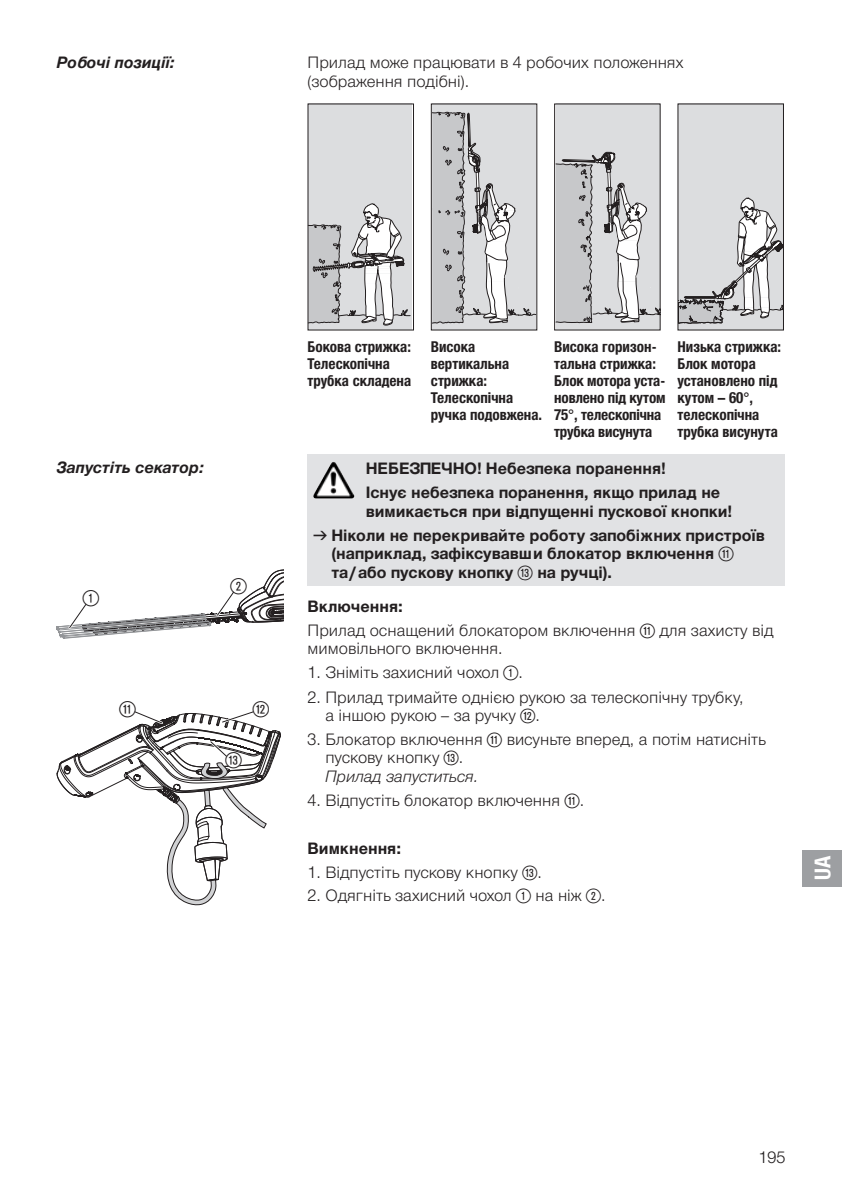
<style>
.page{position:relative;width:842px;height:1191px;background:#fff}
.page>*{position:absolute;margin:0;border:0;box-sizing:border-box;transform-origin:0 0}
.t1{font:22px "Ziffernim Kreisund Quadrat BQ";color:#231f20}
.t2{font:700 22px "Gardena Sans Cond";color:#fff}
.t3{font:16px/18.4px "Gardena Sans";color:#231f20}
.t4{font:700 16px/24px "Gardena Sans";color:#231f20}
.t5{font:italic 700 16px "Gardena Sans";color:#231f20}
.t6{font:700 15px/17px "Gardena Sans Cond";color:#231f20}
.s1{font-family:"Formdruck";font-weight:400}
.s2{font-family:"Ziffernim Kreisund Quadrat BQ";font-weight:400;font-size:20px}
.s3{font-weight:700}
.s4{font-family:"Ziffernim Kreisund Quadrat BQ";font-size:20px}
.s5{font-style:italic}
</style>
<div class="page">
<div style="left:308px;top:104px;width:104px;height:226px;background:#dcdddf"></div>
<svg style="left:310px;top:203px;width:100px;height:123px"></svg>
<div style="left:308px;top:104px;width:106px;height:226px;border:1px solid #231f20"></div>
<div style="left:432px;top:104px;width:104px;height:226px;background:#dcdddf"></div>
<svg style="left:433px;top:112px;width:102px;height:211px"></svg>
<div style="left:431px;top:104px;width:106px;height:226px;border:1px solid #231f20"></div>
<div style="left:556px;top:104px;width:103px;height:226px;background:#dcdddf"></div>
<svg style="left:556px;top:152px;width:102px;height:171px"></svg>
<div style="left:554px;top:104px;width:106px;height:226px;border:1px solid #231f20"></div>
<div style="left:678px;top:104px;width:105px;height:226px;background:#dcdddf"></div>
<svg style="left:679px;top:197px;width:103px;height:127px"></svg>
<div style="left:677px;top:104px;width:107px;height:226px;border:1px solid #231f20"></div>
<div style="left:308px;top:454px;width:477px;height:132px;background:#e1e2e4"></div>
<svg style="left:57px;top:569px;width:227px;height:70px"></svg>
<svg style="left:57px;top:711px;width:224px;height:194px"></svg>
<img style="left:315px;top:462px;width:18px;height:30px">
<div style="left:802px;top:850px;width:40px;height:36px;background:#9d9fa2"></div>
<p class="t5" style="left:57px;top:51px;width:119px">Робочі позиції:</p>
<p class="t3" style="left:308px;top:53px;width:377px">Прилад може працювати в 4 робочих положеннях (зображення подібні).</p>
<p class="t5" style="left:57px;top:455px;width:149px">Запустіть секатор:</p>
<h1 class="t1" style="left:83px;top:585px;width:18px">1</h1>
<h1 class="t1" style="left:231px;top:573px;width:18px">2</h1>
<h1 class="t1" style="left:119px;top:696px;width:18px">Q</h1>
<h1 class="t1" style="left:253px;top:696px;width:18px">W</h1>
<h1 class="t1" style="left:225px;top:747px;width:18px">E</h1>
<p class="t6" style="left:308px;top:338px;width:105px">Бокова стрижка:<br>Телескопічна трубка складена</p>
<p class="t6" style="left:431px;top:338px;width:113px">Висока вертикальна стрижка:<br>Телескопічна ручка подовжена.</p>
<p class="t6" style="left:554px;top:338px;width:113px">Висока горизон&shy;тальна стрижка:<br>Блок мотора уста&shy;новлено під кутом<br>75°, телескопічна трубка висунута</p>
<p class="t6" style="left:677px;top:338px;width:105px">Низька стрижка:<br>Блок мотора установлено під кутом – 60°, телескопічна трубка висунута</p>
<p class="t4" style="left:366px;top:456px;width:356px">НЕБЕЗПЕЧНО! Небезпека поранення!<br>Існує небезпека поранення, якщо прилад не</p>
<p class="t4" style="left:313px;top:498px;width:453px;text-indent:52px">вимикається при відпущенні пускової кнопки!<br><span class="s1">v</span> Ніколи не перекривайте роботу запобіжних пристроїв</p>
<p class="t4" style="left:331px;top:543px;width:404px;line-height:18.4px">(наприклад, зафіксувавши блокатор включення <span class="s2">Q </span>та/або пускову кнопку <span class="s2">E</span> на ручці).</p>
<p class="t3" style="left:308px;top:593px;width:468px;line-height:24px"><span class="s3">Включення:<br></span>Прилад оснащений блокатором включення <span class="s4">Q</span> для захисту від</p>
<p class="t3" style="left:308px;top:639px;width:197px">мимовільного включення.</p>
<p class="t3" style="left:308px;top:663px;width:217px">1. Зніміть захисний чохол <span class="s4">1</span>.</p>
<p class="t3" style="left:325px;top:687px;width:420px;text-indent:-18px">2. Прилад тримайте однією рукою за телескопічну трубку, а іншою рукою – за ручку <span class="s4">W</span>.</p>
<p class="t3" style="left:325px;top:729px;width:442px;text-indent:-18px">3. Блокатор включення <span class="s4">Q</span> висуньте вперед, а потім натисніть пускову кнопку <span class="s4">E</span>.<br><span class="s5">Прилад запуститься.</span></p>
<p class="t3" style="left:308px;top:790px;width:278px">4. Відпустіть блокатор включення <span class="s4">Q</span>.</p>
<p class="t4" style="left:308px;top:835px;width:95px">Вимкнення:</p>
<p class="t3" style="left:308px;top:862px;width:236px">1. Відпустіть пускову кнопку <span class="s4">E</span>.</p>
<p class="t3" style="left:308px;top:886px;width:300px">2. Одягніть захисний чохол <span class="s4">1</span> на ніж <span class="s4">2</span>.</p>
<h1 class="t2" style="left:807px;top:880px;width:26px;rotate:-90deg">UA</h1>
<p class="t3" style="left:759px;top:1147px;width:28px">195</p>
</div>
